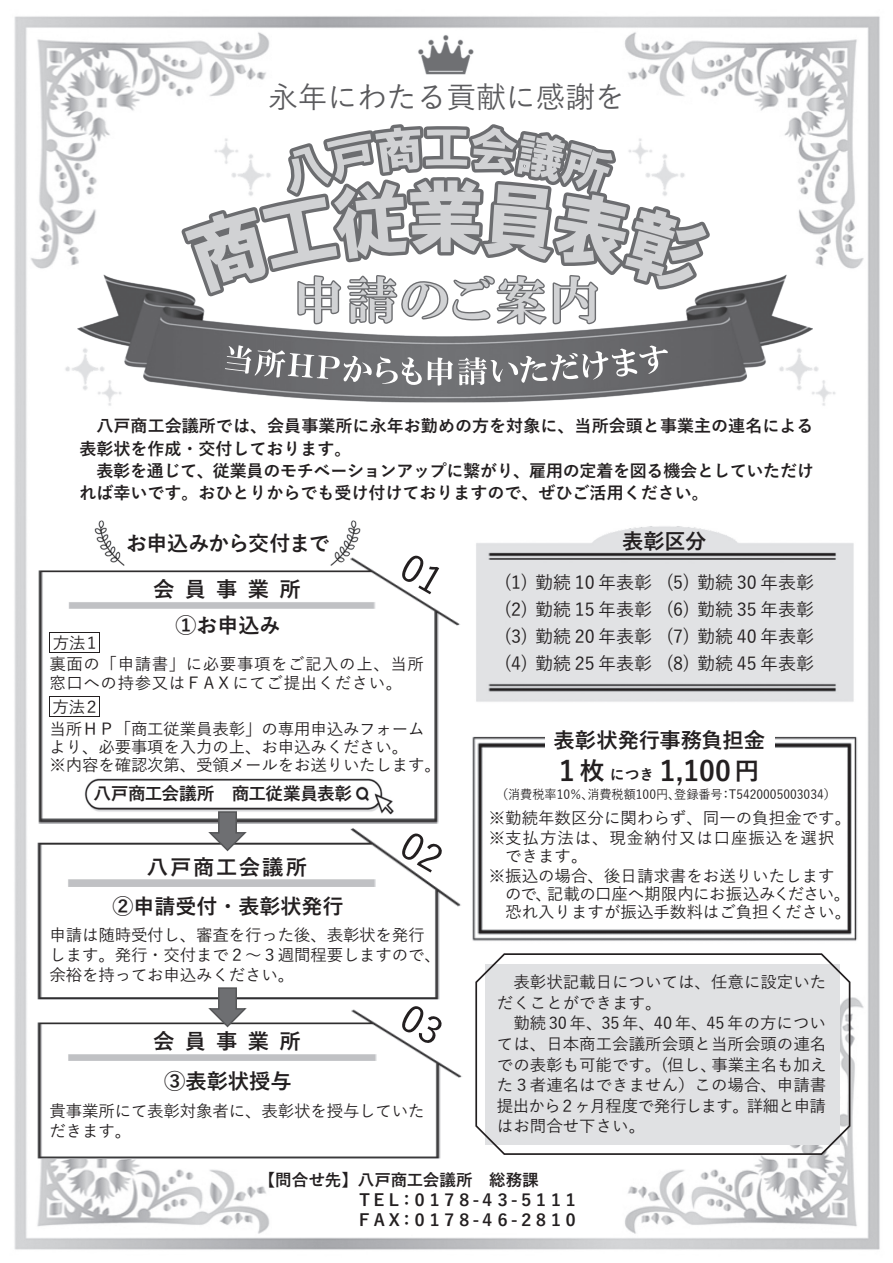
<style>
.page{position:relative;width:893px;height:1263px;background:#fff}
.page>*{position:absolute;margin:0;border:0;box-sizing:border-box;transform-origin:0 0}
.t1{font:51px "HGP Mincho E";letter-spacing:.055em;color:#d1d2d4}
.t2{font:500 29.7px "Yu Go";color:#5a5a5d}
.t3{font:700 27.6px "Yu Go";color:#231f20}
.t4{font:700 21.3px "Yu Go";color:#231f20}
.t5{font:700 21.3px "Yu Go";letter-spacing:.095em;color:#231f20}
.t6{font:700 21px "Yu Go";color:#231f20}
.t7{font:700 21px "Yu Go";letter-spacing:-.05em;color:#231f20}
.t8{font:500 18px/27px "Yu Go";color:#231f20;text-align:justify}
.t9{font:700 17.7px "Yu Go";letter-spacing:-.025em;color:#231f20}
.t10{font:700 16.95px/22px "Yu Go";color:#231f20}
.t11{font:500 16.5px/20.5px "Yu Go";color:#231f20}
.t12{font:700 16.5px/20.2px "Yu Go";letter-spacing:-.1em;color:#231f20}
.t13{font:500 16.5px/18.3px "Yu Go";letter-spacing:.035em;color:#231f20}
.t14{font:500 12.75px "Yu Go";color:#231f20;scale:.95 1}
.s1{font-size:24.9px}
.s2{font-size:14.85px}
</style>
<div class="page">
<img style="left:14px;top:16px;width:866px;height:1234px">
<div style="left:29px;top:994px;width:71px;height:23px;background:#fff"></div>
<img style="left:55px;top:339px;width:81px;height:74px">
<img style="left:770px;top:339px;width:81px;height:74px">
<img style="left:414px;top:31px;width:65px;height:47px">
<img style="left:77px;top:271px;width:735px;height:136px">
<img style="left:35px;top:827px;width:435px;height:172px">
<img style="left:35px;top:1008px;width:437px;height:150px">
<img style="left:36px;top:698px;width:434px;height:126px">
<img style="left:36px;top:556px;width:431px;height:142px">
<hr style="left:50px;top:632px;width:50px;height:1px;background:#231f20">
<svg style="left:49px;top:632px;width:1px;height:21px"></svg>
<hr style="left:50px;top:652px;width:50px;height:1px;background:#231f20">
<svg style="left:100px;top:632px;width:1px;height:21px"></svg>
<hr style="left:50px;top:696px;width:50px;height:1px;background:#231f20">
<svg style="left:49px;top:696px;width:1px;height:21px"></svg>
<hr style="left:50px;top:716px;width:50px;height:1px;background:#231f20">
<svg style="left:100px;top:696px;width:1px;height:21px"></svg>
<img style="left:84px;top:777px;width:311px;height:37px">
<svg style="left:225px;top:345px;width:197px;height:40px;background:#868689"></svg>
<svg style="left:428px;top:345px;width:240px;height:41px;background:#868689"></svg>
<svg style="left:208px;top:810px;width:41px;height:42px"></svg>
<svg style="left:208px;top:986px;width:41px;height:42px"></svg>
<img style="left:467px;top:512px;width:393px;height:196px">
<img style="left:462px;top:724px;width:400px;height:220px">
<div style="left:545px;top:723px;width:229px;height:35px;background:#fff"></div>
<svg style="left:474px;top:952px;width:377px;height:204px;background:#dfdfe1"></svg>
<svg style="left:176px;top:120px;width:539px;height:206px"></svg>
<img style="left:89px;top:520px;width:273px;height:46px">
<svg style="left:399px;top:830px;width:45px;height:42px"></svg>
<svg style="left:399px;top:1003px;width:46px;height:43px"></svg>
<svg style="left:399px;top:552px;width:45px;height:42px"></svg>
<h2 class="t2" style="left:268px;top:70px;width:358px">永年にわたる貢献に感謝を</h2>
<h1 class="t1" style="left:293px;top:274px;width:309px">申請のご案内</h1>
<p class="t10" style="left:79px;top:416px;width:736px">　八戸商工会議所では、会員事業所に永年お勤めの方を対象に、当所会頭と事業主の連名による表彰状を作成・交付しております。</p>
<p class="t10" style="left:79px;top:460px;width:736px;text-indent:17px">表彰を通じて、従業員のモチベーションアップに繋がり、雇用の定着を図る機会としていただければ幸いです。おひとりからでも受け付けておりますので、ぜひご活用ください。</p>
<p class="t7" style="left:126px;top:532px;width:205px">お申込みから交付まで</p>
<p class="t4" style="left:622px;top:529px;width:86px">表彰区分</p>
<p class="t8" style="left:504px;top:567px;width:311px">(1) 勤続 10 年表彰 (5) 勤続 30 年表彰(2) 勤続 15 年表彰 (6) 勤続 35 年表彰(3) 勤続 20 年表彰 (7) 勤続 40 年表彰(4) 勤続 25 年表彰 (8) 勤続 45 年表彰</p>
<p class="t4" style="left:153px;top:577px;width:149px">会 員 事 業 所</p>
<p class="t6" style="left:176px;top:614px;width:106px">①お申込み</p>
<p class="t11" style="left:53px;top:631px;width:49px">方法１</p>
<p class="t13" style="left:49px;top:653px;width:376px">裏面の「申請書」に必要事項をご記入の上、当所窓口への持参又はＦＡＸにてご提出ください。</p>
<p class="t11" style="left:53px;top:694px;width:49px">方法２</p>
<p class="t11" style="left:49px;top:717px;width:393px;line-height:18.3px">当所ＨＰ「商工従業員表彰」の専用申込みフォームより、必要事項を入力の上、お申込みください。<br>※内容を確認次第、受領メールをお送りいたします。</p>
<p class="t9" style="left:93px;top:784px;width:260px">八戸商工会議所　商工従業員表彰</p>
<p class="t5" style="left:147px;top:855px;width:162px">八戸商工会議所</p>
<p class="t6" style="left:113px;top:894px;width:232px">②申請受付・表彰状発行</p>
<p class="t11" style="left:49px;top:923px;width:393px;line-height:20px">申請は随時受付し、審査を行った後、表彰状を発行します。発行・交付まで２～３週間程要しますので、余裕を持ってお申込みください。</p>
<p class="t4" style="left:153px;top:1029px;width:149px">会 員 事 業 所</p>
<p class="t4" style="left:164px;top:1069px;width:129px">③表彰状授与</p>
<p class="t11" style="left:49px;top:1099px;width:377px;line-height:20px">貴事業所にて表彰対象者に、表彰状を授与していただきます。</p>
<p class="t4" style="left:553px;top:729px;width:213px">表彰状発行事務負担金</p>
<h3 class="t3" style="left:559px;top:756px;width:201px">1 <span class="s1">枚</span><span class="s2">につき</span> 1,100<span class="s1">円</span></h3>
<p class="t14" style="left:496px;top:782px;width:359px">（消費税率10％、消費税額100円、登録番号：T5420005003034）</p>
<p class="t11" style="left:489px;top:805px;width:364px">※勤続年数区分に関わらず、同一の負担金です。※支払方法は、現金納付又は口座振込を選択</p>
<p class="t11" style="left:489px;top:844px;width:347px">　できます。<br>※振込の場合、後日請求書をお送りいたします</p>
<p class="t11" style="left:489px;top:883px;width:364px;line-height:18px;text-align:right">ので、記載の口座へ期限内にお振込みください。　恐れ入りますが振込手数料はご負担ください。</p>
<p class="t11" style="left:497px;top:969px;width:331px">　表彰状記載日については、任意に設定いただくことができます。<br>　勤続30年、35年、40年、45年の方については、日本商工会議所会頭と当所会頭の連名での表彰も可能です。(但し、事業主名も加えた３者連名はできません）この場合、申請書提出から２ヶ月程度で発行します。詳細と申請はお問合せ下さい。</p>
<p class="t12" style="left:356px;top:1170px;width:224px;text-indent:-98px">【問合せ先】八戸商工会議所　総務課<br>ＴＥＬ：０１７８-４３-５１１１<br>ＦＡＸ：０１７８-４６-２８１０</p>
</div>
